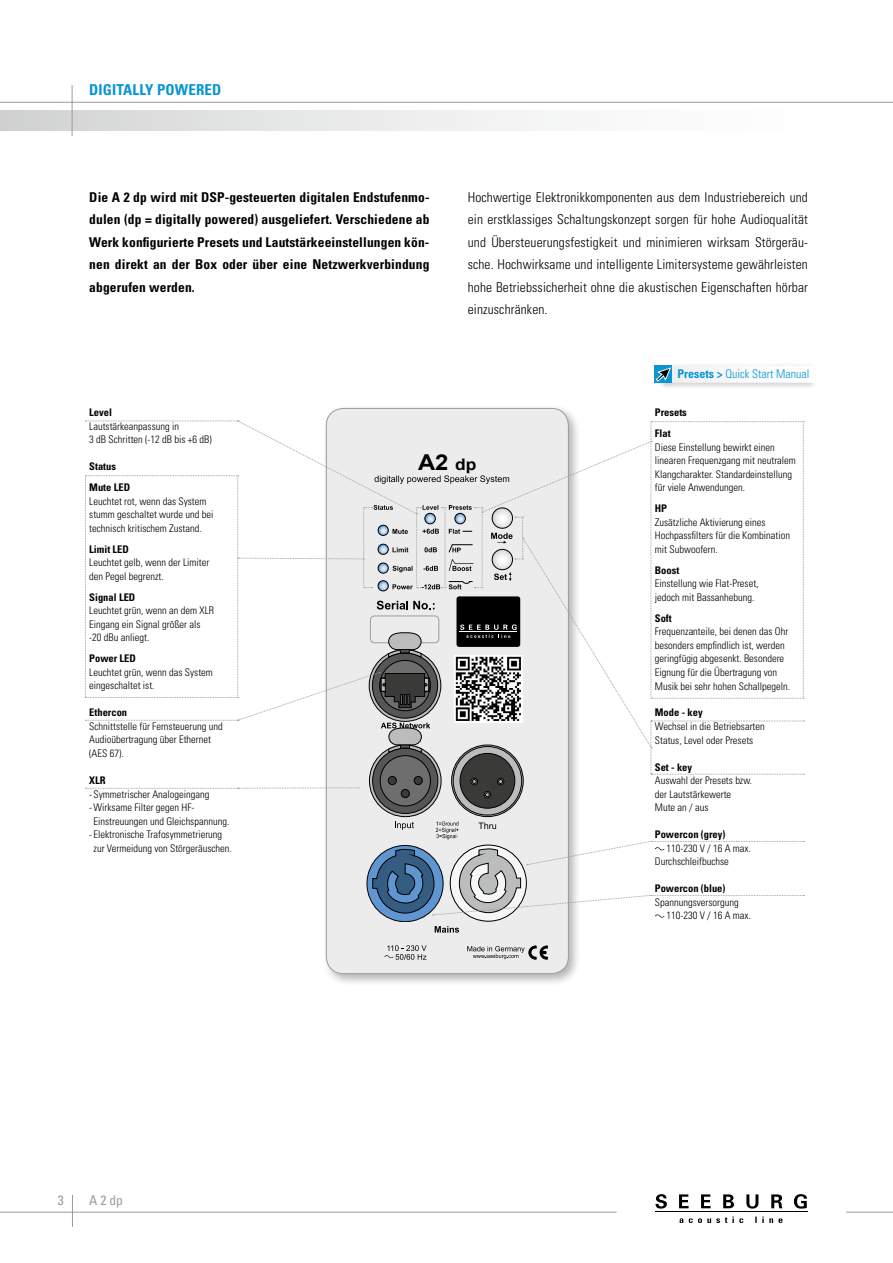
<style>
.page{position:relative;width:893px;height:1263px;background:#fff}
.page>*{position:absolute;margin:0;border:0;box-sizing:border-box;transform-origin:0 0}
.t1{font:700 21.9px "Arial";color:#000;scale:1.09 1}
.t2{font:700 condensed 15px "Univers";color:#0795d4}
.t3{font:300 condensed 13.5px/22.5px "Univers";letter-spacing:.01em;color:#000;text-align:justify}
.t4{font:700 condensed 13.5px/22.5px "Univers";letter-spacing:.01em;color:#000;text-align:justify}
.t5{font:condensed 13.5px "Univers";color:#9c9c9d}
.t6{font:300 condensed 12px "Univers";color:#0795d4}
.t7{font:300 condensed 10.5px/13.5px "Univers";color:#000}
.t8{font:300 condensed 10.5px/13.5px "Univers LT";color:#000}
.t9{font:700 condensed 10.5px/21px "Univers";color:#000}
.t10{font:700 condensed 10.5px "Univers LT";color:#000}
.s1{font-weight:700}
.s2{font-size:15.9px}
.s3{font-family:"Univers LT"}
</style>
<div class="page">
<div style="left:322px;top:404px;width:259px;height:582px;background:#000;opacity:.3"></div>
<div style="left:326px;top:408px;width:242px;height:566px;background:#ececec;border-radius:17px"></div>
<svg style="left:367px;top:845px;width:76px;height:76px"></svg>
<div style="left:0;top:111px;width:893px;height:19px;background:linear-gradient(to right,#d5d6d6,#fff)"></div>
<hr style="left:0;top:102px;width:893px;height:1px;background:#9c9c9d">
<hr style="left:72px;top:85px;width:1px;height:51px;background:#9c9c9d">
<hr style="left:0;top:1212px;width:617px;height:1px;background:#9c9c9d">
<hr style="left:846px;top:1212px;width:47px;height:1px;background:#9c9c9d">
<hr style="left:655px;top:1211px;width:152px;height:1px;background:#000">
<svg style="left:679px;top:1216px;width:103px;height:7px"></svg>
<svg style="left:655px;top:1194px;width:12px;height:14px"></svg>
<svg style="left:679px;top:1194px;width:10px;height:14px"></svg>
<svg style="left:701px;top:1194px;width:10px;height:14px"></svg>
<svg style="left:723px;top:1194px;width:11px;height:14px"></svg>
<svg style="left:746px;top:1194px;width:12px;height:14px"></svg>
<svg style="left:771px;top:1194px;width:11px;height:14px"></svg>
<svg style="left:794px;top:1194px;width:13px;height:14px"></svg>
<hr style="left:72px;top:1195px;width:1px;height:32px;background:#9c9c9d">
<svg style="left:384px;top:945px;width:43px;height:15px"></svg>
<svg style="left:467px;top:946px;width:81px;height:13px"></svg>
<svg style="left:372px;top:821px;width:432px;height:98px"></svg>
<svg style="left:435px;top:926px;width:24px;height:7px"></svg>
<svg style="left:369px;top:745px;width:72px;height:72px"></svg>
<svg style="left:373px;top:748px;width:65px;height:65px"></svg>
<div style="left:380px;top:756px;width:50px;height:50px;background:#6e6e6e;border-radius:50%"></div>
<div style="left:401px;top:789px;width:9px;height:9px;border:1px solid #000;border-radius:50%"></div>
<svg style="left:452px;top:745px;width:71px;height:72px"></svg>
<div style="left:460px;top:753px;width:55px;height:55px;background:#3a3a39;border-radius:50%"></div>
<div style="left:484px;top:791px;width:7px;height:7px;border:1px solid #000;border-radius:50%"></div>
<svg style="left:85px;top:421px;width:719px;height:376px"></svg>
<div style="left:659px;top:356px;width:167px;height:36px;background:#fff;opacity:.75"></div>
<div style="left:655px;top:366px;width:17px;height:17px;background:#0a96d4"></div>
<svg style="left:656px;top:366px;width:160px;height:17px"></svg>
<h2 class="t2" style="left:89px;top:81px;width:17px">Digitall</h2>
<h2 class="t2" style="left:145px;top:81px;width:31px">y Powered</h2>
<p class="t4" style="left:89px;top:186px;width:342px">Die A 2 dp wird mit DSP-gesteuerten digitalen Endstufenmo&shy;dulen (dp = digitally powered) ausgeliefert. Verschiedene ab Werk konfigurierte Presets und Lautstärkeeinstellungen kön&shy;nen direkt an der Box oder über eine Netzwerkverbindung abgerufen werden.</p>
<p class="t3" style="left:468px;top:186px;width:342px">Hochwertige Elektronikkomponenten aus dem Industriebereich und ein erstklassiges Schaltungskonzept sorgen für hohe Audioqualität und Übersteuerungsfestigkeit und minimieren wirksam Störgeräu&shy;sche. Hochwirksame und intelligente Limitersysteme gewährleisten hohe Betriebssicherheit ohne die akustischen Eigenschaften hörbar einzuschränken.</p>
<p class="t6" style="left:677px;top:367px;width:133px"><span class="s1">Presets &gt;</span> Quick Start Manual</p>
<p class="t9" style="left:89px;top:402px;width:24px">Level</p>
<p class="t7" style="left:89px;top:419px;width:124px">Lautstärkeanpassung in<br>3 dB Schritten (-12 dB bis +6 dB)</p>
<p class="t9" style="left:89px;top:456px;width:42px">Status<br>Mute LED</p>
<p class="t7" style="left:89px;top:494px;width:126px">Leuchtet rot, wenn das System stumm geschaltet wurde und bei technisch kritischem Zustand.</p>
<p class="t9" style="left:89px;top:538px;width:41px">Limit LED</p>
<p class="t7" style="left:89px;top:556px;width:122px">Leuchtet gelb, wenn der Limiter den Pegel begrenzt.</p>
<p class="t9" style="left:89px;top:586px;width:48px">Signal LED</p>
<p class="t7" style="left:89px;top:604px;width:126px">Leuchtet grün, wenn an dem XLR<br>Eingang ein Signal größer als -20 dBu anliegt.</p>
<p class="t9" style="left:89px;top:648px;width:48px">Power LED</p>
<p class="t7" style="left:89px;top:665px;width:125px">Leuchtet grün, wenn das System eingeschaltet ist.</p>
<p class="t10" style="left:89px;top:706px;width:39px">Ethercon</p>
<p class="t8" style="left:89px;top:719px;width:135px">Schnittstelle für Fernsteuerung und<br>Audioübertragung über Ethernet (AES 67).</p>
<p class="t10" style="left:89px;top:774px;width:18px">XLR</p>
<p class="t8" style="left:89px;top:787px;width:122px">- Symmetrischer Analogeingang</p>
<p class="t8" style="left:89px;top:800px;width:107px">-Wirksame Filter gegen HF-</p>
<p class="t8" style="left:94px;top:814px;width:137px">Einstreuungen und Gleichspannung.</p>
<p class="t8" style="left:94px;top:827px;width:140px;text-indent:-4px">- Elektronische Trafosymmetrierung zur Vermeidung von Störgeräuschen.</p>
<p class="t5" style="left:58px;top:1191px;width:7px">3</p>
<p class="t5" style="left:89px;top:1191px;width:35px">A 2 dp</p>
<h1 class="t1" style="left:418px;top:448px;width:55px">A2 <span class="s2">dp</span></h1>
<p class="t9" style="left:655px;top:402px;width:34px">Presets<br>Flat</p>
<p class="t7" style="left:655px;top:440px;width:143px">Diese Einstellung bewirkt einen linearen Frequenzgang mit neutralem Klangcharakter. Standardeinstellung für viele Anwendungen.</p>
<p class="t9" style="left:655px;top:498px;width:14px">HP</p>
<p class="t7" style="left:655px;top:515px;width:137px">Zusätzliche Aktivierung eines<br>Hochpassfilters für die Kombination mit Subwoofern.</p>
<p class="t9" style="left:655px;top:559px;width:26px">Boost</p>
<p class="t7" style="left:655px;top:577px;width:105px">Einstellung wie Flat-Preset, jedoch mit Bassanhebung.</p>
<p class="t9" style="left:655px;top:607px;width:18px">Soft</p>
<p class="t7" style="left:655px;top:625px;width:137px">Frequenzanteile, bei denen das Ohr besonders empfindlich ist, werden geringfügig abgesenkt. Besondere Eignung für die Übertragung von Musik bei sehr hohen Schallpegeln.</p>
<p class="t10" style="left:655px;top:706px;width:49px">Mode - key</p>
<p class="t8" style="left:655px;top:719px;width:111px">Wechsel in die Betriebsarten<br>Status, Level oder Presets</p>
<p class="t10" style="left:655px;top:760px;width:39px">Set - key</p>
<p class="t8" style="left:655px;top:773px;width:99px">Auswahl der Presets bzw. der Lautstärkewerte<br>Mute an / aus</p>
<p class="t9" style="left:655px;top:824px;width:72px">Powercon (grey)</p>
<p class="t7" style="left:655px;top:841px;width:98px;text-indent:12px">110-230 V / 16 A max.<br>Durchschleifbuchse</p>
<p class="t9" style="left:655px;top:878px;width:72px"><span class="s3">P</span>owercon (blue)</p>
<p class="t7" style="left:655px;top:895px;width:85px">Spannungsversorgung</p>
<p class="t7" style="left:666px;top:908px;width:86px">110-230 V / 16 A max.</p>
</div>
